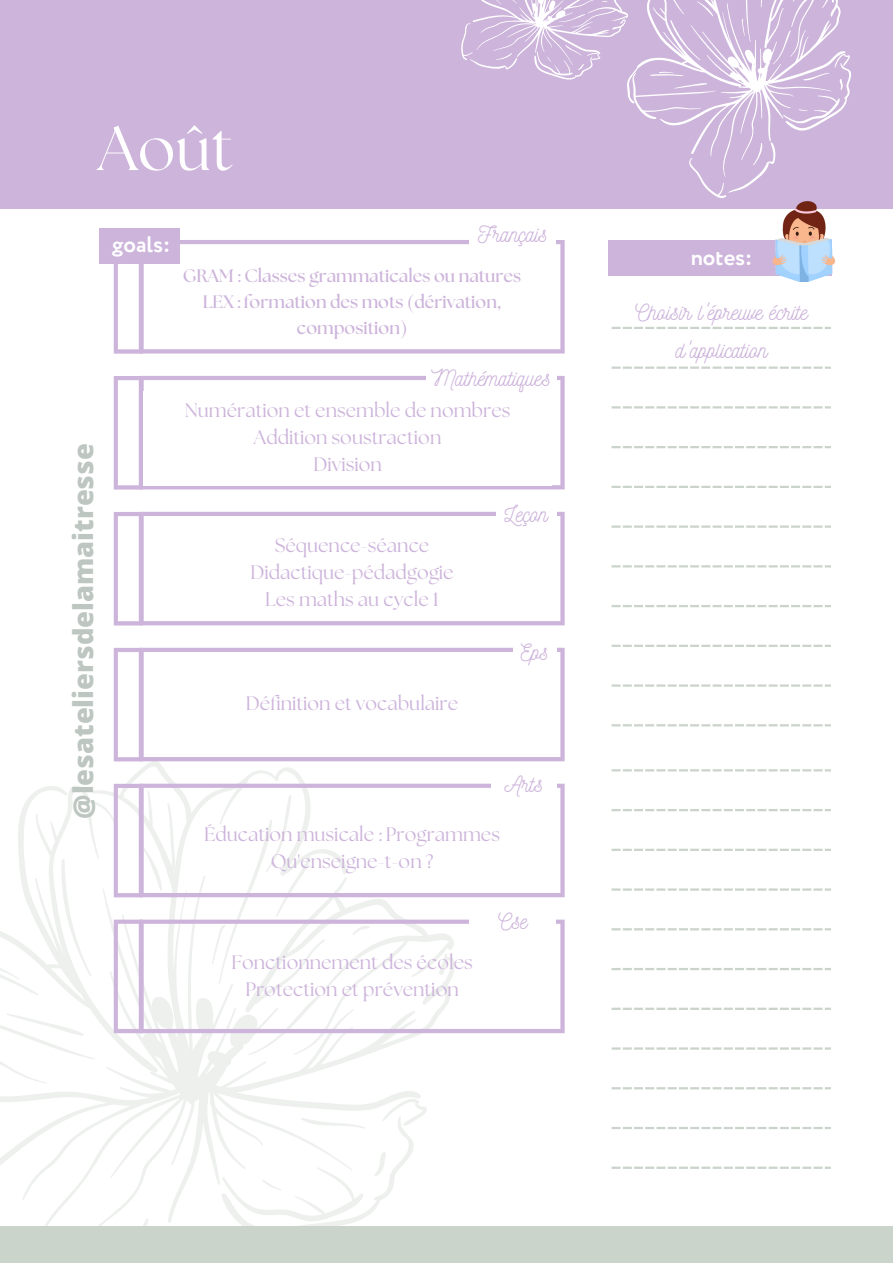
<style>
.page{position:relative;width:893px;height:1264px;background:#fff}
.page>*{position:absolute;margin:0;border:0;box-sizing:border-box;transform-origin:0 0}
.t1{font:62.7px "The Seasons";color:#fff}
.t2{font:800 27.3px "Open Sans";color:#bdc6c1}
.t3{font:22.5px/38.2px "Nickainley";color:#cdb4db;text-align:center}
.t4{font:700 22.5px "Circe";color:#fff}
.t5{font:19.5px/27px "The Seasons";color:#cdb4db;text-align:center}
.t6{font:700 18px/25.8px "The Seasons";color:#cdb4db;text-align:center}
</style>
<div class="page">
<div style="left:0;top:0;width:892px;height:208px;background:#cdb4db"></div>
<svg style="left:114px;top:264px;width:25px;height:89px"></svg>
<svg style="left:139px;top:240px;width:425px;height:113px"></svg>
<svg style="left:143px;top:512px;width:421px;height:113px"></svg>
<svg style="left:0;top:761px;width:454px;height:465px"></svg>
<svg style="left:143px;top:376px;width:421px;height:113px"></svg>
<svg style="left:143px;top:783px;width:421px;height:114px"></svg>
<svg style="left:139px;top:647px;width:425px;height:114px"></svg>
<div style="left:607px;top:240px;width:224px;height:36px;background:#cdb4db"></div>
<svg style="left:611px;top:366px;width:219px;height:3px"></svg>
<svg style="left:611px;top:327px;width:219px;height:2px"></svg>
<svg style="left:611px;top:446px;width:219px;height:2px"></svg>
<svg style="left:611px;top:565px;width:219px;height:2px"></svg>
<svg style="left:611px;top:684px;width:219px;height:2px"></svg>
<svg style="left:611px;top:406px;width:219px;height:2px"></svg>
<svg style="left:611px;top:525px;width:219px;height:2px"></svg>
<svg style="left:611px;top:486px;width:219px;height:2px"></svg>
<svg style="left:611px;top:605px;width:219px;height:2px"></svg>
<svg style="left:611px;top:724px;width:219px;height:2px"></svg>
<svg style="left:611px;top:644px;width:219px;height:3px"></svg>
<div style="left:0;top:1226px;width:892px;height:36px;background:#cad4cb"></div>
<svg style="left:590px;top:0;width:302px;height:209px"></svg>
<svg style="left:461px;top:0;width:189px;height:114px"></svg>
<div style="left:148px;top:258px;width:408px;height:91px;background:#fff"></div>
<div style="left:99px;top:228px;width:81px;height:36px;background:#cdb4db"></div>
<svg style="left:611px;top:809px;width:219px;height:2px"></svg>
<svg style="left:611px;top:769px;width:219px;height:2px"></svg>
<svg style="left:611px;top:888px;width:219px;height:2px"></svg>
<svg style="left:611px;top:1007px;width:219px;height:2px"></svg>
<svg style="left:611px;top:1127px;width:219px;height:2px"></svg>
<svg style="left:611px;top:848px;width:219px;height:3px"></svg>
<svg style="left:611px;top:968px;width:219px;height:2px"></svg>
<svg style="left:611px;top:928px;width:219px;height:2px"></svg>
<svg style="left:611px;top:1047px;width:219px;height:2px"></svg>
<svg style="left:611px;top:1166px;width:219px;height:2px"></svg>
<svg style="left:611px;top:1087px;width:219px;height:2px"></svg>
<div style="left:469px;top:213px;width:87px;height:42px;background:#fff"></div>
<svg style="left:114px;top:376px;width:29px;height:113px"></svg>
<svg style="left:114px;top:512px;width:29px;height:113px"></svg>
<svg style="left:114px;top:648px;width:29px;height:113px"></svg>
<div style="left:143px;top:391px;width:408px;height:95px;background:#fff"></div>
<div style="left:426px;top:356px;width:130px;height:42px;background:#fff"></div>
<div style="left:148px;top:526px;width:408px;height:95px;background:#fff"></div>
<div style="left:495px;top:492px;width:61px;height:42px;background:#fff"></div>
<svg style="left:114px;top:783px;width:29px;height:114px"></svg>
<div style="left:148px;top:683px;width:408px;height:43px;background:#fff"></div>
<div style="left:513px;top:631px;width:43px;height:41px;background:#fff"></div>
<div style="left:491px;top:763px;width:65px;height:41px;background:#fff"></div>
<svg style="left:143px;top:919px;width:421px;height:114px"></svg>
<svg style="left:114px;top:919px;width:29px;height:114px"></svg>
<div style="left:469px;top:899px;width:87px;height:41px;background:#fff"></div>
<img style="left:769px;top:199px;width:68px;height:82px">
<h1 class="t1" style="left:98px;top:120px;width:137px">Août</h1>
<p class="t4" style="left:112px;top:229px;width:60px">goals:</p>
<p class="t3" style="left:478px;top:214px;width:71px">Français</p>
<p class="t6" style="left:183px;top:264px;width:340px">GRAM : Classes grammaticales ou natures<br>LEX : formation des mots (dérivation, composition)</p>
<h2 class="t2" style="left:64px;top:819px;width:377px;rotate:-90deg">@lesateliersdelamaitresse</h2>
<p class="t3" style="left:431px;top:358px;width:121px">Mathématiques</p>
<p class="t5" style="left:185px;top:398px;width:327px">Numération et ensemble de nombres<br>Addition soustraction<br>Division</p>
<p class="t5" style="left:250px;top:533px;width:205px">Séquence-séance<br>Didactique-pédadgogie<br>Les maths au cycle 1</p>
<p class="t5" style="left:246px;top:691px;width:214px">Définition et vocabulaire</p>
<p class="t3" style="left:504px;top:493px;width:45px">Leçon</p>
<p class="t3" style="left:520px;top:632px;width:29px">Eps</p>
<p class="t3" style="left:504px;top:764px;width:40px">Arts</p>
<p class="t5" style="left:204px;top:822px;width:297px">Éducation musicale : Programmes<br>Qu'enseigne-t-on ?</p>
<p class="t5" style="left:231px;top:949px;width:243px">Fonctionnement des écoles<br>Protection et prévention</p>
<p class="t3" style="left:498px;top:900px;width:31px">Cse</p>
<p class="t4" style="left:690px;top:242px;width:63px">notes:</p>
<p class="t3" style="left:635px;top:292px;width:174px">Choisir l'épreuve écrite d'application</p>
</div>
